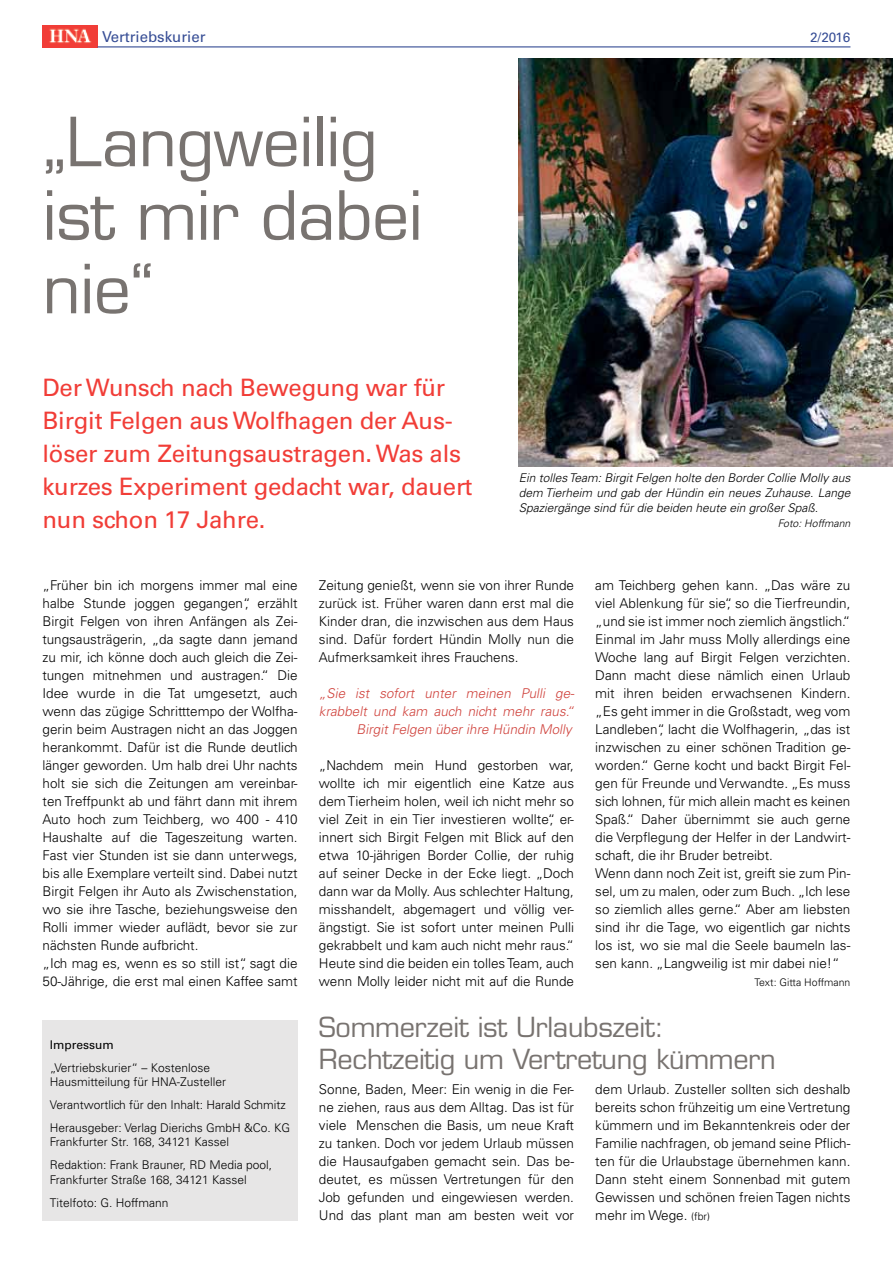
<style>
.page{position:relative;width:893px;height:1263px;background:#fff}
.page>*{position:absolute;margin:0;border:0;box-sizing:border-box;transform-origin:0 0}
.t1{font:66px/73.5px "Eurostile";letter-spacing:-.01em;color:#787370}
.t2{font:27px/32.4px "Eurostile";letter-spacing:-.01em;color:#787370}
.t3{font:24px/33px "Univers";letter-spacing:-.01em;color:#f13d37}
.t4{font:15px "Univers";color:#364d95}
.t5{font:300 13.5px/18px "Univers";color:#000;text-align:justify}
.t6{font:italic 300 13.5px/18px "Univers";color:#d0433d;text-align:right}
.t7{font:13.5px "Univers";color:#364d95}
.t8{font:300 12px/23px "Univers";color:#000}
.t9{font:italic 300 12px/15px "Univers";color:#000;text-align:justify}
.t10{font:12px "Univers";color:#000}
.t11{font:300 10.5px "Univers";color:#000}
.t12{font:italic 300 10.5px "Univers";color:#000}
.s1{font-size:10.5px}
</style>
<div class="page">
<img style="left:519px;top:58px;width:374px;height:408px">
<div style="left:43px;top:1019px;width:255px;height:201px;background:#e7e6e6"></div>
<img style="left:43px;top:25px;width:54px;height:22px">
<hr style="left:97px;top:46px;width:753px;height:1px;background:#364d95">
<p class="t4" style="left:102px;top:28px;width:105px">Vertriebskurier</p>
<p class="t7" style="left:810px;top:29px;width:42px">2/2016</p>
<h1 class="t1" style="left:43px;top:106px;width:382px">„Langweilig ist mir dabei nie“</h1>
<h3 class="t3" style="left:43px;top:371px;width:432px">Der Wunsch nach Bewegung war für<br>Birgit Felgen aus Wolfhagen der Aus&shy;löser zum Zeitungsaustragen. Was als kurzes Experiment gedacht war, dauert nun schon 17 Jahre.</h3>
<p class="t9" style="left:519px;top:471px;width:333px">Ein tolles Team: Birgit Felgen holte den Border Collie Molly aus dem Tierheim und gab der Hündin ein neues Zuhause. Lange Spaziergänge sind für die beiden heute ein großer Spaß.</p>
<p class="t12" style="left:778px;top:517px;width:74px">Foto: Hoffmann</p>
<p class="t5" style="left:43px;top:576px;width:257px;text-align:left">„Früher bin ich morgens immer mal eine halbe Stunde joggen gegangen“, erzählt Birgit Felgen von ihren Anfängen als Zei&shy;tungsausträgerin, „da sagte dann jemand zu mir, ich könne doch auch gleich die Zei&shy;tungen mitnehmen und austragen.“ Die Idee wurde in die Tat umgesetzt, auch wenn das zügige Schritttempo der Wolfha&shy;gerin beim Austragen nicht an das Joggen herankommt. Dafür ist die Runde deutlich länger geworden. Um halb drei Uhr nachts holt sie sich die Zeitungen am vereinbar&shy;ten Treffpunkt ab und fährt dann mit ihrem Auto hoch zum Teichberg, wo 400 - 410<br>Haushalte auf die Tageszeitung warten.<br>Fast vier Stunden ist sie dann unterwegs, bis alle Exemplare verteilt sind. Dabei nutzt Birgit Felgen ihr Auto als Zwischenstation, wo sie ihre Tasche, beziehungsweise den Rolli immer wieder auflädt, bevor sie zur nächsten Runde aufbricht.<br>„Ich mag es, wenn es so still ist“, sagt die 50-Jährige, die erst mal einen Kaffee samt</p>
<p class="t10" style="left:50px;top:1037px;width:65px">Impressum</p>
<p class="t8" style="left:50px;top:1060px;width:178px;line-height:14.4px">„Vertriebskurier“ – Kostenlose<br>Hausmitteilung für HNA-Zusteller</p>
<p class="t8" style="left:50px;top:1093px;width:242px">Verantwortlich für den Inhalt: Harald Schmitz<br>Herausgeber: Verlag Dierichs GmbH &amp;Co. KG</p>
<p class="t8" style="left:50px;top:1131px;width:224px">Frankfurter Str. 168, 34121 Kassel<br>Redaktion: Frank Brauner, RD Media pool,</p>
<p class="t8" style="left:50px;top:1168px;width:198px">Frankfurter Straße 168, 34121 Kassel<br>Titelfoto: G. Hoffmann</p>
<p class="t5" style="left:319px;top:576px;width:257px">Zeitung genießt, wenn sie von ihrer Runde zurück ist. Früher waren dann erst mal die Kinder dran, die inzwischen aus dem Haus sind. Dafür fordert Hündin Molly nun die Aufmerksamkeit ihres Frauchens.</p>
<p class="t6" style="left:319px;top:684px;width:259px">„Sie ist sofort unter meinen Pulli ge&shy;krabbelt und kam auch nicht mehr raus.“<br>Birgit Felgen über ihre Hündin Molly</p>
<p class="t5" style="left:319px;top:756px;width:257px">„Nachdem mein Hund gestorben war, wollte ich mir eigentlich eine Katze aus dem Tierheim holen, weil ich nicht mehr so viel Zeit in ein Tier investieren wollte“, er&shy;innert sich Birgit Felgen mit Blick auf den etwa 10-jährigen Border Collie, der ruhig auf seiner Decke in der Ecke liegt. „Doch dann war da Molly. Aus schlechter Haltung, misshandelt, abgemagert und völlig ver&shy;ängstigt. Sie ist sofort unter meinen Pulli gekrabbelt und kam auch nicht mehr raus.“ Heute sind die beiden ein tolles Team, auch wenn Molly leider nicht mit auf die Runde</p>
<p class="t5" style="left:595px;top:576px;width:257px;text-align:left">am Teichberg gehen kann. „Das wäre zu viel Ablenkung für sie“, so die Tierfreundin, „und sie ist immer noch ziemlich ängstlich.“ Einmal im Jahr muss Molly allerdings eine Woche lang auf Birgit Felgen verzichten.<br>Dann macht diese nämlich einen Urlaub mit ihren beiden erwachsenen Kindern. „Es geht immer in die Großstadt, weg vom Landleben“, lacht die Wolfhagerin, „das ist inzwischen zu einer schönen Tradition ge&shy;worden.“ Gerne kocht und backt Birgit Fel&shy;gen für Freunde und Verwandte. „Es muss sich lohnen, für mich allein macht es keinen Spaß.“ Daher übernimmt sie auch gerne die Verpflegung der Helfer in der Landwirt&shy;schaft, die ihr Bruder betreibt.<br>Wenn dann noch Zeit ist, greift sie zum Pin&shy;sel, um zu malen, oder zum Buch. „Ich lese so ziemlich alles gerne.“ Aber am liebsten sind ihr die Tage, wo eigentlich gar nichts los ist, wo sie mal die Seele baumeln las&shy;sen kann. „Langweilig ist mir dabei nie!“</p>
<p class="t11" style="left:755px;top:976px;width:97px">Text: Gitta Hoffmann</p>
<h2 class="t2" style="left:319px;top:1011px;width:458px">Sommerzeit ist Urlaubszeit:<br>Rechtzeitig um Vertretung kümmern</h2>
<p class="t5" style="left:595px;top:1080px;width:257px">dem Urlaub. Zusteller sollten sich deshalb bereits schon frühzeitig um eine Vertretung kümmern und im Bekanntenkreis oder der Familie nachfragen, ob jemand seine Pflich&shy;ten für die Urlaubstage übernehmen kann.<br>Dann steht einem Sonnenbad mit gutem Gewissen und schönen freien Tagen nichts mehr im Wege. <span class="s1">(fbr)</span></p>
<p class="t5" style="left:319px;top:1080px;width:257px">Sonne, Baden, Meer: Ein wenig in die Fer&shy;ne ziehen, raus aus dem Alltag. Das ist für viele Menschen die Basis, um neue Kraft zu tanken. Doch vor jedem Urlaub müssen die Hausaufgaben gemacht sein. Das be&shy;deutet, es müssen Vertretungen für den Job gefunden und eingewiesen werden.<br>Und das plant man am besten weit vor</p>
</div>
